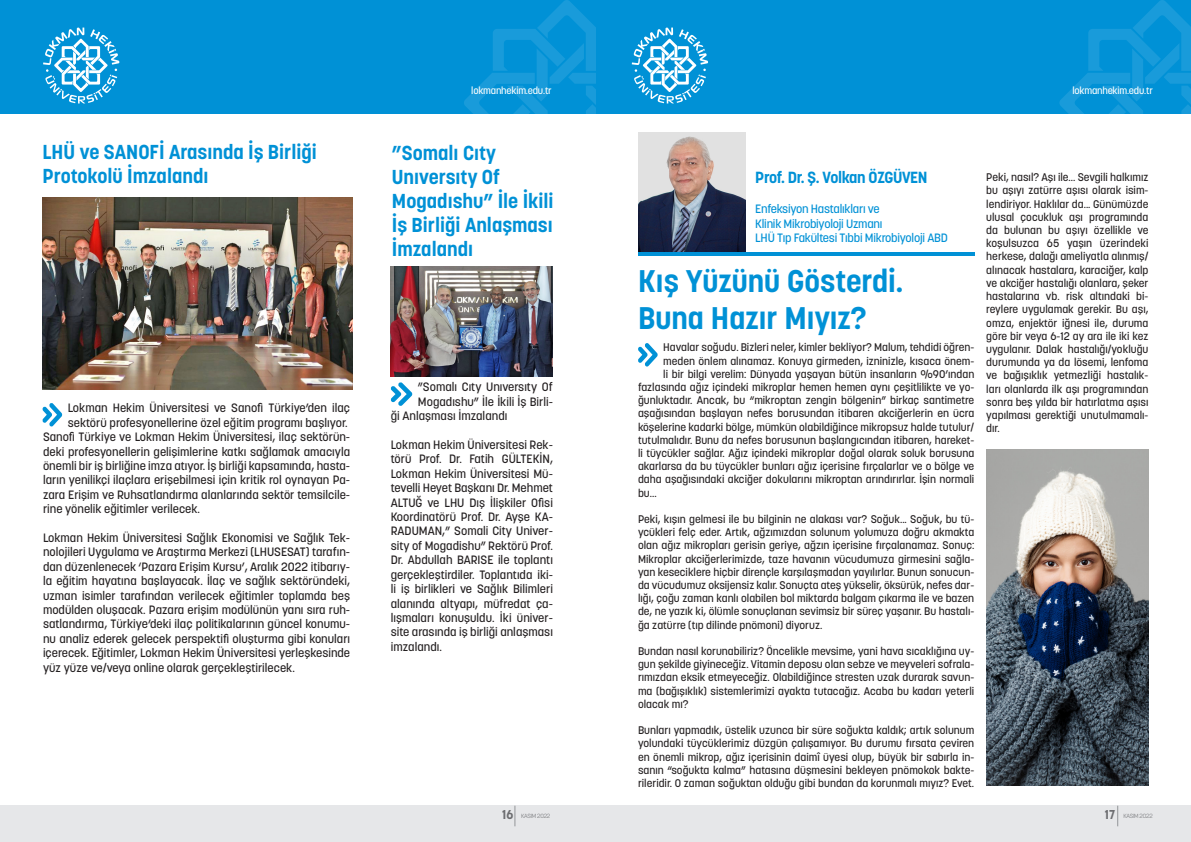
<style>
.page{position:relative;width:1191px;height:842px;background:#fff}
.page>*{position:absolute;margin:0;border:0;box-sizing:border-box;transform-origin:0 0}
.t1{font:700 31px/37.2px "Korolev";color:#0091d6}
.t2{font:700 20px/24px "Korolev";color:#0091d6}
.t3{font:700 16px "Korolev";letter-spacing:-.02em;color:#0091d6}
.t4{font:500 12px/14.4px "Korolev";color:#231f20;text-align:justify}
.t5{font:500 12px "Korolev";letter-spacing:-.02em;color:#0091d6}
.t6{font:500 11px/13.2px "Korolev";color:#231f20;text-align:justify}
.t7{font:500 10px "Korolev";letter-spacing:-.02em;color:#fff}
.t8{font:300 5.9px "Korolev";letter-spacing:-.03em;color:#6c6d70}
.s1{font-weight:700;font-size:12.8px}
.s2{font-size:6px}
</style>
<div class="page">
<div style="left:0;top:806px;width:1191px;height:36px;background:#e6e7e9"></div>
<div style="left:595px;top:0;width:596px;height:113px;background:#0091d6"></div>
<svg style="left:1059px;top:0;width:132px;height:113px"></svg>
<div style="left:0;top:0;width:595px;height:113px;background:#0091d6"></div>
<svg style="left:464px;top:0;width:131px;height:113px"></svg>
<svg style="left:514px;top:806px;width:1px;height:20px"></svg>
<svg style="left:1117px;top:806px;width:1px;height:20px"></svg>
<svg style="left:43px;top:28px;width:76px;height:76px"></svg>
<svg style="left:632px;top:28px;width:76px;height:76px"></svg>
<svg style="left:42px;top:403px;width:20px;height:23px"></svg>
<img style="left:43px;top:197px;width:310px;height:193px">
<svg style="left:390px;top:382px;width:22px;height:24px"></svg>
<img style="left:391px;top:266px;width:162px;height:110px">
<img style="left:638px;top:132px;width:107px;height:120px">
<hr style="left:638px;top:252px;width:336px;height:4px;background:#0091d6">
<img style="left:986px;top:449px;width:162px;height:337px">
<svg style="left:638px;top:343px;width:19px;height:23px"></svg>
<p class="t2" style="left:43px;top:140px;width:276px">LHÜ ve SANOFİ Arasında İş Birliği<br>Protokolü İmzalandı</p>
<p class="t4" style="left:68px;top:401px;width:284px">Lokman Hekim Üniversitesi ve Sanofi Türkiye’den ilaç sektörü profesyonellerine özel eğitim programı başlıyor.</p>
<p class="t4" style="left:43px;top:430px;width:309px">Sanofi Türkiye ve Lokman Hekim Üniversitesi, ilaç sektörün&shy;deki profesyonellerin gelişimlerine katkı sağlamak amacıyla önemli bir iş birliğine imza atıyor. İş birliği kapsamında, hasta&shy;ların yenilikçi ilaçlara erişebilmesi için kritik rol oynayan Pa&shy;zara Erişim ve Ruhsatlandırma alanlarında sektör temsilcile&shy;rine yönelik eğitimler verilecek.</p>
<p class="t4" style="left:43px;top:531px;width:309px">Lokman Hekim Üniversitesi Sağlık Ekonomisi ve Sağlık Tek&shy;nolojileri Uygulama ve Araştırma Merkezi (LHUSESAT) tarafın&shy;dan düzenlenecek ‘Pazara Erişim Kursu’, Aralık 2022 itibarıy&shy;la eğitim hayatına başlayacak. İlaç ve sağlık sektöründeki, uzman isimler tarafından verilecek eğitimler toplamda beş modülden oluşacak. Pazara erişim modülünün yanı sıra ruh&shy;satlandırma, Türkiye’deki ilaç politikalarının güncel konumu&shy;nu analiz ederek gelecek perspektifi oluşturma gibi konuları içerecek. Eğitimler, Lokman Hekim Üniversitesi yerleşkesinde yüz yüze ve/veya online olarak gerçekleştirilecek.</p>
<p class="t7" style="left:471px;top:84px;width:82px">lokmanhekim.edu.tr</p>
<p class="t7" style="left:1072px;top:84px;width:82px">lokmanhekim.edu.tr</p>
<p class="t2" style="left:392px;top:141px;width:163px">”Somalı Cıty<br>Unıversıty Of<br>Mogadıshu” İle İkili<br>İş Birliği Anlaşması<br>İmzalandı</p>
<p class="t4" style="left:418px;top:380px;width:137px">”Somalı Cıty Unıversıty Of</p>
<p class="t4" style="left:418px;top:394px;width:137px">Mogadıshu” İle İkili İş Birli-</p>
<p class="t4" style="left:391px;top:409px;width:118px">ği Anlaşması İmzalandı</p>
<p class="t4" style="left:391px;top:438px;width:164px">Lokman Hekim Üniversitesi Rek&shy;törü Prof. Dr. Fatih GÜLTEKİN, Lokman Hekim Üniversitesi Mü&shy;tevelli Heyet Başkanı Dr. Mehmet ALTUĞ ve LHU Dış İlişkiler Ofisi Koordinatörü Prof. Dr. Ayşe KA-RADUMAN,” Somali City Univer&shy;sity of Mogadishu” Rektörü Prof.<br>Dr. Abdullah BARISE ile toplantı gerçekleştirdiler. Toplantıda iki&shy;li iş birlikleri ve Sağlık Bilimleri alanında altyapı, müfredat ça&shy;lışmaları konuşuldu. İki üniver&shy;site arasında iş birliği anlaşması imzalandı.</p>
<p class="t3" style="left:755px;top:167px;width:174px">Prof. Dr. Ş. Volkan ÖZGÜVEN</p>
<p class="t5" style="left:755px;top:201px;width:126px">Enfeksiyon Hastalıkları ve</p>
<p class="t5" style="left:755px;top:216px;width:129px">Klinik Mikrobiyoloji Uzmanı</p>
<p class="t5" style="left:755px;top:230px;width:194px">LHÜ Tıp Fakültesi Tıbbi Mikrobiyoloji ABD</p>
<p class="t1" style="left:638px;top:262px;width:267px">Kış Yüzünü Gösterdi.<br>Buna Hazır Mıyız?</p>
<p class="t6" style="left:663px;top:341px;width:312px">Havalar soğudu. Bizleri neler, kimler bekliyor? Malum, tehdidi öğren-</p>
<p class="t6" style="left:663px;top:354px;width:312px">meden önlem alınamaz. Konuya girmeden, izninizle, kısaca önem-</p>
<p class="t6" style="left:663px;top:367px;width:312px">li bir bilgi verelim: Dünyada yaşayan bütün insanların %90’ından</p>
<p class="t6" style="left:638px;top:380px;width:338px">fazlasında ağız içindeki mikroplar hemen hemen aynı çeşitlilikte ve yo-</p>
<p class="t6" style="left:638px;top:394px;width:338px">ğunluktadır. Ancak, bu “mikroptan zengin bölgenin” birkaç santimetre</p>
<p class="t6" style="left:638px;top:407px;width:338px">aşağısından başlayan nefes borusundan itibaren akciğerlerin en ücra</p>
<p class="t6" style="left:638px;top:420px;width:338px">köşelerine kadarki bölge, mümkün olabildiğince mikropsuz halde tutulur/</p>
<p class="t6" style="left:638px;top:433px;width:338px">tutulmalıdır. Bunu da nefes borusunun başlangıcından itibaren, hareket-</p>
<p class="t6" style="left:638px;top:446px;width:338px">li tüycükler sağlar. Ağız içindeki mikroplar doğal olarak soluk borusuna</p>
<p class="t6" style="left:638px;top:460px;width:338px">akarlarsa da bu tüycükler bunları ağız içerisine fırçalarlar ve o bölge ve</p>
<p class="t6" style="left:638px;top:473px;width:338px">daha aşağısındaki akciğer dokularını mikroptan arındırırlar. İşin normali</p>
<p class="t6" style="left:638px;top:486px;width:20px">bu...</p>
<p class="t6" style="left:638px;top:512px;width:338px">Peki, kışın gelmesi ile bu bilginin ne alakası var? Soğuk... Soğuk, bu tü&shy;ycükleri felç eder. Artık, ağzımızdan solunum yolumuza doğru akmakta olan ağız mikropları gerisin geriye, ağzın içerisine fırçalanamaz. Sonuç:<br>Mikroplar akciğerlerimizde, taze havanın vücudumuza girmesini sağla&shy;yan keseciklere hiçbir dirençle karşılaşmadan yayılırlar. Bunun sonucun&shy;da vücudumuz oksijensiz kalır. Sonuçta ateş yükselir, öksürük, nefes dar&shy;lığı, çoğu zaman kanlı olabilen bol miktarda balgam çıkarma ile ve bazen de, ne yazık ki, ölümle sonuçlanan sevimsiz bir süreç yaşanır. Bu hastalı&shy;ğa zatürre (tıp dilinde pnömoni) diyoruz.</p>
<p class="t6" style="left:638px;top:644px;width:338px">Bundan nasıl korunabiliriz? Öncelikle mevsime, yani hava sıcaklığına uy&shy;gun şekilde giyineceğiz. Vitamin deposu olan sebze ve meyveleri sofrala&shy;rımızdan eksik etmeyeceğiz. Olabildiğince stresten uzak durarak savun&shy;ma (bağışıklık) sistemlerimizi ayakta tutacağız. Acaba bu kadarı yeterli olacak mı?</p>
<p class="t6" style="left:638px;top:724px;width:338px">Bunları yapmadık, üstelik uzunca bir süre soğukta kaldık; artık solunum yolundaki tüycüklerimiz düzgün çalışamıyor. Bu durumu fırsata çeviren en önemli mikrop, ağız içerisinin daimî üyesi olup, büyük bir sabırla in&shy;sanın “soğukta kalma” hatasına düşmesini bekleyen pnömokok bakte&shy;rileridir. O zaman soğuktan olduğu gibi bundan da korunmalı mıyız? Evet.</p>
<p class="t6" style="left:986px;top:171px;width:164px">Peki, nasıl? Aşı ile... Sevgili halkımız bu aşıyı zatürre aşısı olarak isim&shy;lendiriyor. Haklılar da... Günümüzde ulusal çocukluk aşı programında da bulunan bu aşıyı özellikle ve koşulsuzca 65 yaşın üzerindeki herkese, dalağı ameliyatla alınmış/ alınacak hastalara, karaciğer, kalp ve akciğer hastalığı olanlara, şeker hastalarına vb. risk altındaki bi&shy;reylere uygulamak gerekir. Bu aşı, omza, enjektör iğnesi ile, duruma göre bir veya 6-12 ay ara ile iki kez uygulanır. Dalak hastalığı/yokluğu durumunda ya da lösemi, lenfoma ve bağışıklık yetmezliği hastalık&shy;ları olanlarda ilk aşı programından sonra beş yılda bir hatırlatma aşısı yapılması gerektiği unutulmamalı&shy;dır.</p>
<p class="t8" style="left:502px;top:812px;width:50px"><span class="s1">16</span> KASIM <span class="s2">2022</span></p>
<p class="t8" style="left:1105px;top:812px;width:49px"><span class="s1">17</span> KASIM <span class="s2">2022</span></p>
</div>
